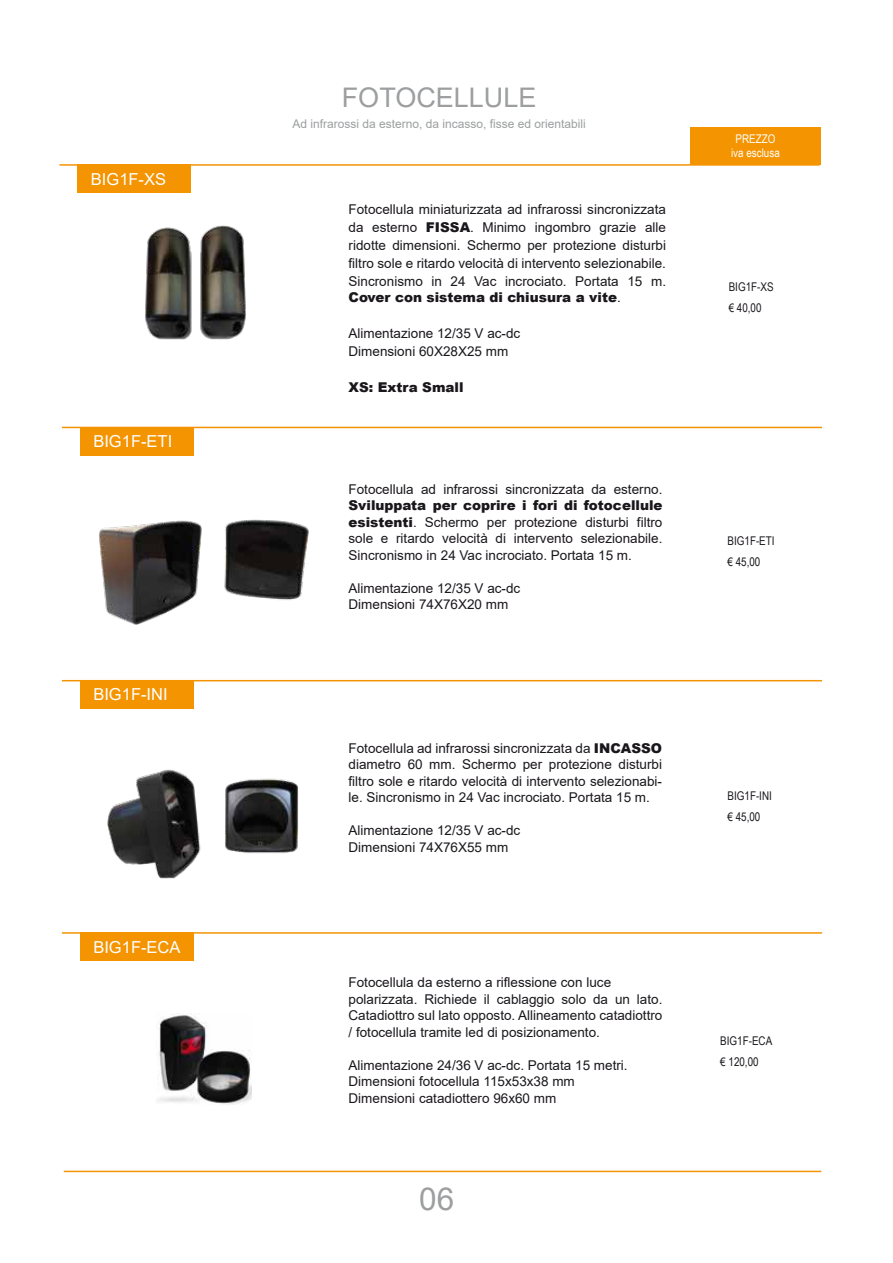
<style>
.page{position:relative;width:893px;height:1263px;background:#fff}
.page>*{position:absolute;margin:0;border:0;box-sizing:border-box;transform-origin:0 0}
.t1{font:31.5px "Arial";color:#9c9e9f}
.t2{font:27px "Arial";color:#9c9e9f}
.t3{font:16.5px "Arial";color:#fff}
.t4{font:13.5px/16.5px "Arial";color:#1a171c}
.t5{font:900 13.5px "Arial";color:#1a171c}
.t6{font:12px/21px "Arial Narrow";color:#1a171c}
.t7{font:12px "Arial";color:#9c9e9f}
.t8{font:12px/13.5px "Arial Narrow";color:#fff;text-align:center}
.s1{font-weight:900}
.s2{font-weight:400}
</style>
<div class="page">
<img style="left:145px;top:225px;width:101px;height:115px">
<img style="left:99px;top:519px;width:210px;height:106px">
<img style="left:107px;top:769px;width:192px;height:110px">
<img style="left:157px;top:1013px;width:94px;height:92px">
<hr style="left:59px;top:164px;width:761px;height:2px;background:#f39400">
<div style="left:77px;top:165px;width:114px;height:28px;background:#f39400"></div>
<div style="left:80px;top:427px;width:114px;height:28px;background:#f39400"></div>
<div style="left:80px;top:681px;width:114px;height:28px;background:#f39400"></div>
<div style="left:80px;top:933px;width:114px;height:28px;background:#f39400"></div>
<hr style="left:62px;top:427px;width:760px;height:1px;background:#f39400">
<hr style="left:62px;top:680px;width:760px;height:1px;background:#f39400">
<hr style="left:62px;top:932px;width:760px;height:2px;background:#f39400">
<hr style="left:64px;top:1171px;width:757px;height:1px;background:#f39400">
<div style="left:690px;top:127px;width:130px;height:38px;background:#f39400"></div>
<p class="t3" style="left:92px;top:167px;width:75px">BIG1F-XS</p>
<p class="t3" style="left:93px;top:430px;width:80px">BIG1F-ETI</p>
<p class="t3" style="left:93px;top:683px;width:76px">BIG1F-INI</p>
<p class="t3" style="left:93px;top:935px;width:89px">BIG1F-ECA</p>
<h2 class="t2" style="left:342px;top:79px;width:196px">FOTOCELLULE</h2>
<p class="t7" style="left:292px;top:116px;width:295px">Ad infrarossi da esterno, da incasso, fisse ed orientabili</p>
<p class="t4" style="left:349px;top:200px;width:319px;line-height:18px;text-align:justify">Fotocellula miniaturizzata ad infrarossi sincronizzata da esterno <span class="s1">FISSA</span>. Minimo ingombro grazie alle ridotte dimensioni. Schermo per protezione disturbi filtro sole e ritardo velocità di intervento selezionabile.<br>Sincronismo in 24 Vac incrociato. Portata 15 m.</p>
<p class="t5" style="left:349px;top:288px;width:274px">Cover con sistema di chiusura a vite<span class="s2">.</span></p>
<p class="t4" style="left:349px;top:324px;width:173px;line-height:18px">Alimentazione 12/35 V ac-dc<br>Dimensioni 60X28X25 mm</p>
<p class="t5" style="left:349px;top:378px;width:116px">XS: Extra Small</p>
<p class="t4" style="left:349px;top:481px;width:315px">Fotocellula ad infrarossi sincronizzata da esterno.</p>
<p class="t4" style="left:349px;top:497px;width:315px;text-align:justify"><span class="s1">Sviluppata per coprire i fori di fotocellule esistenti</span>. Schermo per protezione disturbi filtro sole e ritardo velocità di intervento selezionabile.<br>Sincronismo in 24 Vac incrociato. Portata 15 m.</p>
<p class="t4" style="left:349px;top:580px;width:173px">Alimentazione 12/35 V ac-dc<br>Dimensioni 74X76X20 mm</p>
<p class="t4" style="left:349px;top:740px;width:315px;text-align:justify">Fotocellula ad infrarossi sincronizzata da <span class="s1">INCASSO </span>diametro 60 mm. Schermo per protezione disturbi filtro sole e ritardo velocità di intervento selezionabi&shy;le. Sincronismo in 24 Vac incrociato. Portata 15 m.</p>
<p class="t4" style="left:349px;top:822px;width:173px">Alimentazione 12/35 V ac-dc<br>Dimensioni 74X76X55 mm</p>
<p class="t4" style="left:349px;top:974px;width:315px">Fotocellula da esterno a riflessione con luce polarizzata. Richiede il cablaggio solo da un lato.<br>Catadiottro sul lato opposto. Allineamento catadiottro / fotocellula tramite led di posizionamento.</p>
<p class="t4" style="left:349px;top:1056px;width:281px">Alimentazione 24/36 V ac-dc. Portata 15 metri.<br>Dimensioni fotocellula 115x53x38 mm<br>Dimensioni catadiottero 96x60 mm</p>
<h1 class="t1" style="left:419px;top:1177px;width:37px">06</h1>
<p class="t8" style="left:731px;top:132px;width:50px">PREZZO iva esclusa</p>
<p class="t6" style="left:729px;top:276px;width:46px">BIG1F-XS € 40,00</p>
<p class="t6" style="left:728px;top:530px;width:49px">BIG1F-ETI € 45,00</p>
<p class="t6" style="left:728px;top:784px;width:46px">BIG1F-INI € 45,00</p>
<p class="t6" style="left:720px;top:1030px;width:53px">BIG1F-ECA € 120,00</p>
</div>
